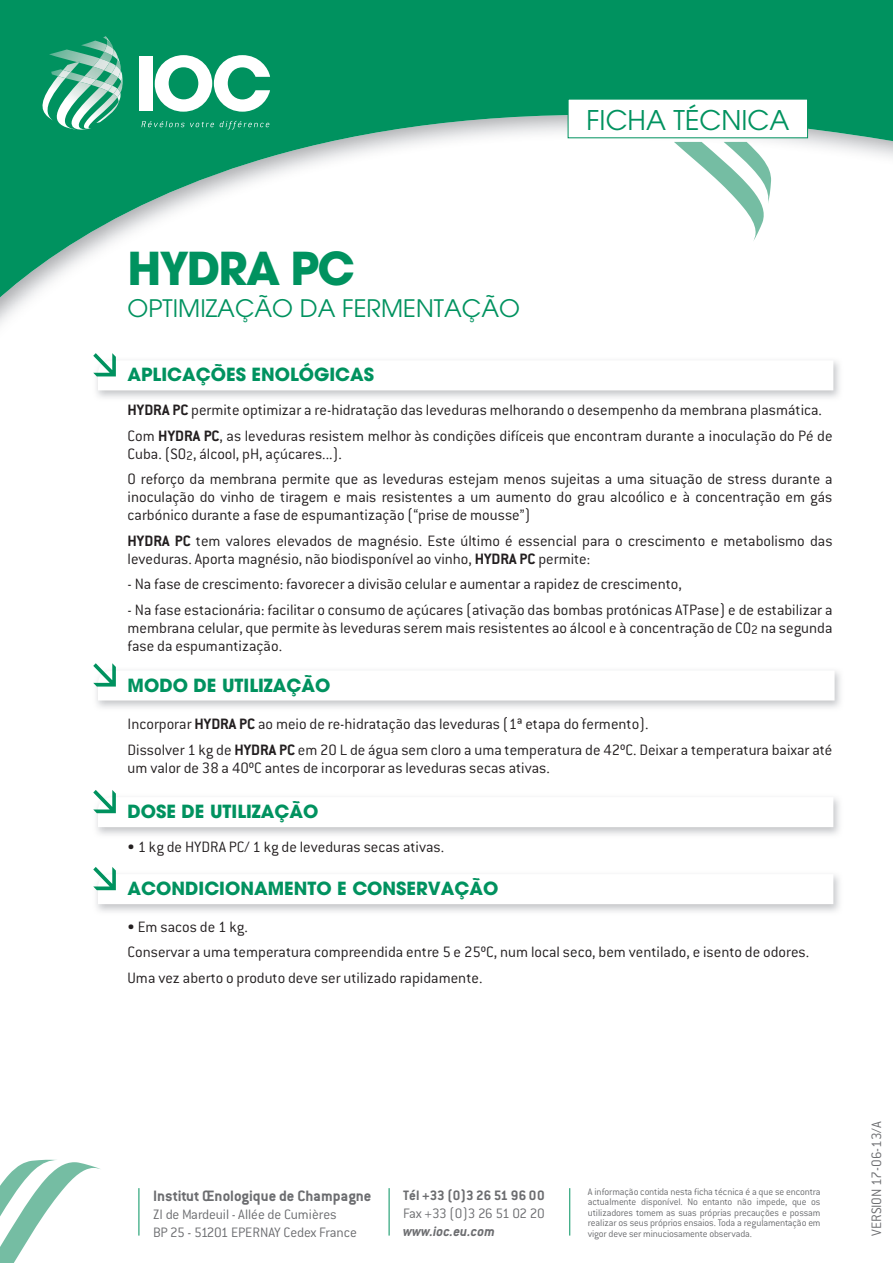
<style>
.page{position:relative;width:893px;height:1263px;background:#fff}
.page>*{position:absolute;margin:0;border:0;box-sizing:border-box;transform-origin:0 0}
.t1{font:700 45px "Avant Garde LT";letter-spacing:-.04em;color:#00925f}
.t2{font:27px "Avant Garde LT";color:#00925f}
.t3{font:24px "Avant Garde LT";color:#00925f}
.t4{font:700 18px "Avant Garde LT";color:#00925f}
.t5{font:300 16.5px/25.5px "Conduit ITC";color:#231f20}
.t6{font:700 16.5px "Conduit ITC";color:#6c6d70}
.t7{font:300 15px/18px "Conduit ITC";letter-spacing:-.01em;color:#6c6d70}
.t8{font:700 15px "Conduit ITC";color:#6c6d70}
.t9{font:300 15px "Conduit ITC";letter-spacing:-.03em;color:#6c6d70}
.t10{font:italic 700 15px "Conduit ITC";color:#6c6d70}
.t11{font:300 10.5px/10.5px "Conduit ITC";letter-spacing:-.015em;color:#6c6d70;text-align:justify}
.s1{font-weight:700}
</style>
<div class="page">
<svg style="left:0;top:0;width:893px;height:324px"></svg>
<svg style="left:0;top:1160px;width:100px;height:103px"></svg>
<svg style="left:567px;top:98px;width:241px;height:41px"></svg>
<hr style="left:139px;top:1188px;width:1px;height:47px;background:#00925f">
<hr style="left:389px;top:1188px;width:1px;height:47px;background:#00925f">
<hr style="left:569px;top:1188px;width:1px;height:47px;background:#00925f">
<img style="left:49px;top:49px;width:6px;height:13px">
<img style="left:121px;top:75px;width:2px;height:54px">
<img style="left:113px;top:105px;width:8px;height:25px">
<img style="left:55px;top:36px;width:58px;height:94px">
<img style="left:93px;top:58px;width:6px;height:12px">
<img style="left:79px;top:76px;width:17px;height:9px">
<svg style="left:99px;top:36px;width:23px;height:69px"></svg>
<img style="left:39px;top:62px;width:40px;height:59px">
<svg style="left:58px;top:70px;width:13px;height:8px"></svg>
<svg style="left:141px;top:121px;width:73px;height:6px"></svg>
<svg style="left:220px;top:121px;width:49px;height:8px"></svg>
<div style="left:139px;top:56px;width:14px;height:55px;background:#fff"></div>
<svg style="left:155px;top:55px;width:115px;height:57px"></svg>
<img style="left:674px;top:142px;width:92px;height:100px">
<img style="left:724px;top:142px;width:47px;height:62px">
<svg style="left:93px;top:353px;width:740px;height:37px"></svg>
<svg style="left:93px;top:663px;width:742px;height:37px"></svg>
<svg style="left:93px;top:790px;width:740px;height:37px"></svg>
<svg style="left:93px;top:867px;width:740px;height:37px"></svg>
<h1 class="t1" style="left:128px;top:239px;width:229px">HYDRA PC</h1>
<h3 class="t3" style="left:128px;top:294px;width:394px">OPTIMIZAÇÃO DA FERMENTAÇÃO</h3>
<p class="t4" style="left:128px;top:362px;width:248px">APLICAÇÕES ENOLÓGICAS</p>
<h2 class="t2" style="left:586px;top:104px;width:204px">FICHA TÉCNICA</h2>
<p class="t5" style="left:128px;top:397px;width:706px"><span class="s1">HYDRA PC</span> permite optimizar a re-hidratação das leveduras melhorando o desempenho da membrana plasmática.<br>Com <span class="s1">HYDRA PC</span>, as leveduras resistem melhor às condições difíceis que encontram durante a inoculação do Pé de</p>
<p class="t5" style="left:128px;top:441px;width:706px">Cuba. (SO<sub>2</sub>, álcool, pH, açúcares...).<br>O reforço da membrana permite que as leveduras estejam menos sujeitas a uma situação de stress durante a</p>
<p class="t5" style="left:128px;top:488px;width:706px;line-height:18px">inoculação do vinho de tiragem e mais resistentes a um aumento do grau alcoólico e à concentração em gás carbónico durante a fase de espumantização (“prise de mousse”)</p>
<p class="t5" style="left:128px;top:532px;width:706px;line-height:18px"><span class="s1">HYDRA PC</span> tem valores elevados de magnésio. Este último é essencial para o crescimento e metabolismo das leveduras. Aporta magnésio, não biodisponível ao vinho, <span class="s1">HYDRA PC</span> permite:</p>
<p class="t5" style="left:128px;top:571px;width:556px">- Na fase de crescimento: favorecer a divisão celular e aumentar a rapidez de crescimento,</p>
<p class="t5" style="left:128px;top:601px;width:706px;line-height:18px;text-align:justify">- Na fase estacionária: facilitar o consumo de açúcares (ativação das bombas protónicas ATPase) e de estabilizar a membrana celular, que permite às leveduras serem mais resistentes ao álcool e à concentração de CO<sub>2</sub> na segunda fase da espumantização.</p>
<p class="t4" style="left:128px;top:673px;width:204px">MODO DE UTILIZAÇÃO</p>
<p class="t5" style="left:128px;top:711px;width:706px">Incorporar <span class="s1">HYDRA PC</span> ao meio de re-hidratação das leveduras (1ª etapa do fermento).<br>Dissolver 1 kg de <span class="s1">HYDRA PC</span> em 20 L de água sem cloro a uma temperatura de 42ºC. Deixar a temperatura baixar até</p>
<p class="t5" style="left:128px;top:755px;width:424px">um valor de 38 a 40ºC antes de incorporar as leveduras secas ativas.</p>
<p class="t4" style="left:128px;top:800px;width:192px">DOSE DE UTILIZAÇÃO</p>
<p class="t5" style="left:128px;top:834px;width:318px">• 1 kg de HYDRA PC/ 1 kg de leveduras secas ativas.</p>
<p class="t4" style="left:128px;top:877px;width:372px">ACONDICIONAMENTO E CONSERVAÇÃO</p>
<p class="t5" style="left:128px;top:914px;width:683px">• Em sacos de 1 kg.<br>Conservar a uma temperatura compreendida entre 5 e 25ºC, num local seco, bem ventilado, e isento de odores.<br>Uma vez aberto o produto deve ser utilizado rapidamente.</p>
<p class="t6" style="left:153px;top:1186px;width:220px">Institut Œnologique de Champagne</p>
<p class="t7" style="left:153px;top:1205px;width:205px">ZI de Mardeuil - Allée de Cumières<br>BP 25 - 51201 EPERNAY Cedex France</p>
<p class="t8" style="left:403px;top:1186px;width:143px">Tél +33 (0)3 26 51 96 00</p>
<p class="t9" style="left:403px;top:1205px;width:143px">Fax +33 (0)3 26 51 02 20</p>
<p class="t10" style="left:403px;top:1222px;width:93px">www.ioc.eu.com</p>
<p class="t11" style="left:588px;top:1186px;width:234px">A informação contida nesta ficha técnica é a que se encontra actualmente disponível. No entanto não impede, que os utilizadores tomem as suas próprias precauções e possam realizar os seus próprios ensaios. Toda a regulamentação em vigor deve ser minuciosamente observada.</p>
<p class="t7" style="left:867px;top:1235px;width:116px;rotate:-90deg">VERSION 17-06-13/A</p>
</div>
